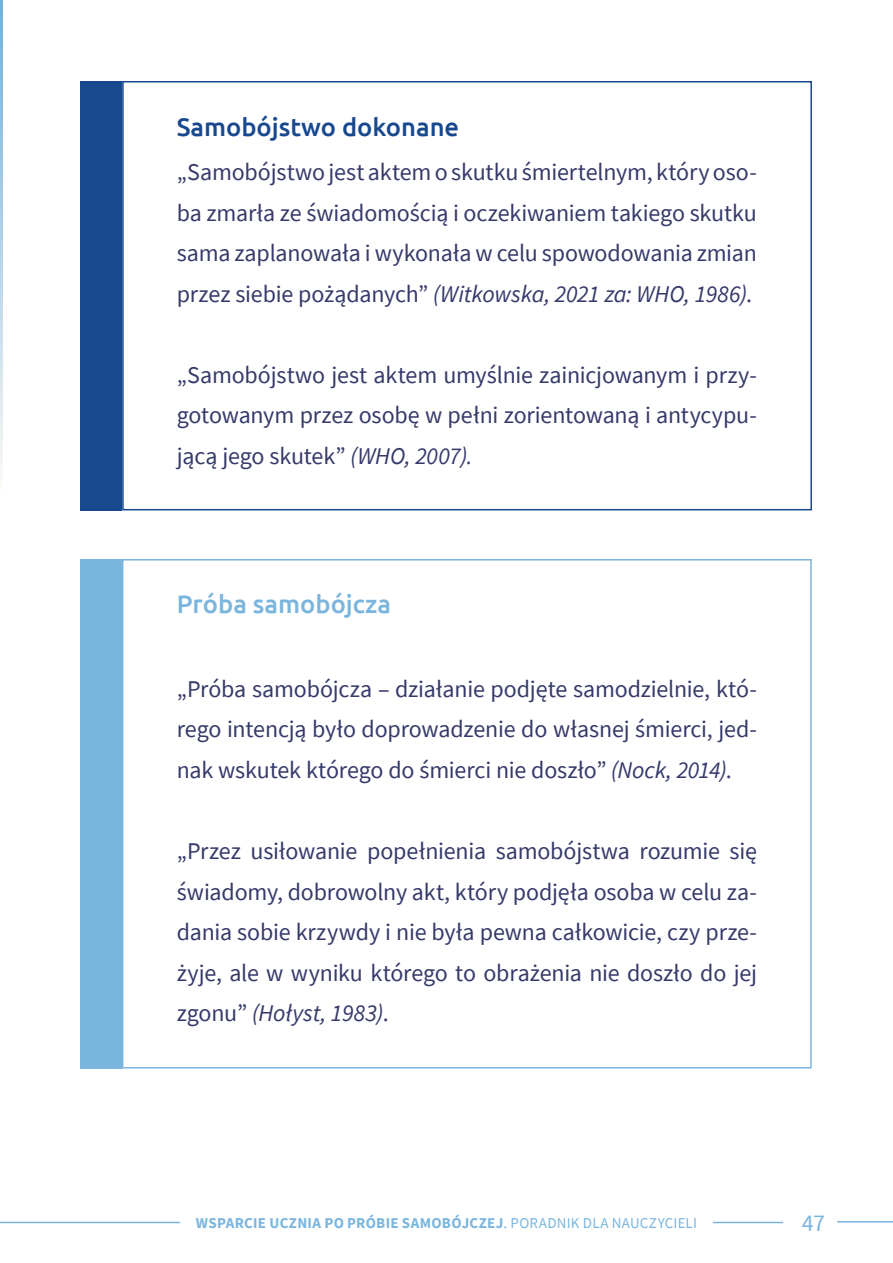
<style>
.page{position:relative;width:893px;height:1263px;background:#fff}
.page>*{position:absolute;margin:0;border:0;box-sizing:border-box;transform-origin:0 0}
._17_PKT_Subtytuły{font:500 25.5px "Ubuntu";color:#18488e}
._17_PKT_Subtytuły-2{font:500 25.5px "Ubuntu";color:#7ab5de}
._16pt_Size_Align_Left{font:24px/40.5px "Source Sans Pro";letter-spacing:-.01em;color:#363a6a;text-align:justify}
.t1{font:24px "Source Sans Pro";color:#7ab5de}
.t2{font:700 15px "Source Sans Pro";letter-spacing:.015em;color:#7ab5de}
.s1{font-style:italic}
.s2{font-weight:400}
</style>
<div class="page">
<div style="left:80px;top:559px;width:42px;height:509px;background:#7ab5de"></div>
<div style="left:80px;top:81px;width:42px;height:429px;background:#18488e"></div>
<hr style="left:0;top:1222px;width:180px;height:1px;background:#7ab5de">
<hr style="left:713px;top:1222px;width:70px;height:1px;background:#7ab5de">
<hr style="left:837px;top:1221px;width:56px;height:1px;background:#7ab5de">
<svg style="left:0;top:0;width:3px;height:473px"></svg>
<div style="left:122px;top:81px;width:690px;height:429px;border:2px solid #18488e"></div>
<div style="left:122px;top:559px;width:690px;height:509px;border:2px solid #7ab5de"></div>
<p class="_17_PKT_Subtytuły" style="left:177px;top:110px;width:284px">Samobójstwo dokonane</p>
<p class="_16pt_Size_Align_Left" style="left:177px;top:152px;width:582px">„Samobójstwo jest aktem o skutku śmiertelnym, który oso&shy;ba zmarła ze świadomością i oczekiwaniem takiego skutku sama zaplanowała i wykonała w celu spowodowania zmian przez siebie pożądanych” <span class="s1">(Witkowska, 2021 za: WHO, 1986)</span>.</p>
<p class="_16pt_Size_Align_Left" style="left:177px;top:355px;width:582px">„Samobójstwo jest aktem umyślnie zainicjowanym i przy&shy;gotowanym przez osobę w pełni zorientowaną i antycypu&shy;jącą jego skutek” <span class="s1">(WHO, 2007).</span></p>
<p class="_17_PKT_Subtytuły-2" style="left:177px;top:587px;width:216px">Próba samobójcza</p>
<p class="_16pt_Size_Align_Left" style="left:177px;top:669px;width:582px">„Próba samobójcza – działanie podjęte samodzielnie, któ&shy;rego intencją było doprowadzenie do własnej śmierci, jed&shy;nak wskutek którego do śmierci nie doszło” <span class="s1">(Nock, 2014)</span>.</p>
<p class="_16pt_Size_Align_Left" style="left:177px;top:831px;width:582px">„Przez usiłowanie popełnienia samobójstwa rozumie się świadomy, dobrowolny akt, który podjęła osoba w celu za&shy;dania sobie krzywdy i nie była pewna całkowicie, czy prze&shy;żyje, ale w wyniku którego to obrażenia nie doszło do jej zgonu” <span class="s1">(Hołyst, 1983)</span>.</p>
<p class="t2" style="left:196px;top:1213px;width:502px">WSPARCIE UCZNIA PO PRÓBIE SAMOBÓJCZEJ<span class="s2">. PORADNIK DLA NAUCZYCIELI</span></p>
<p class="t1" style="left:802px;top:1207px;width:25px">47</p>
</div>
